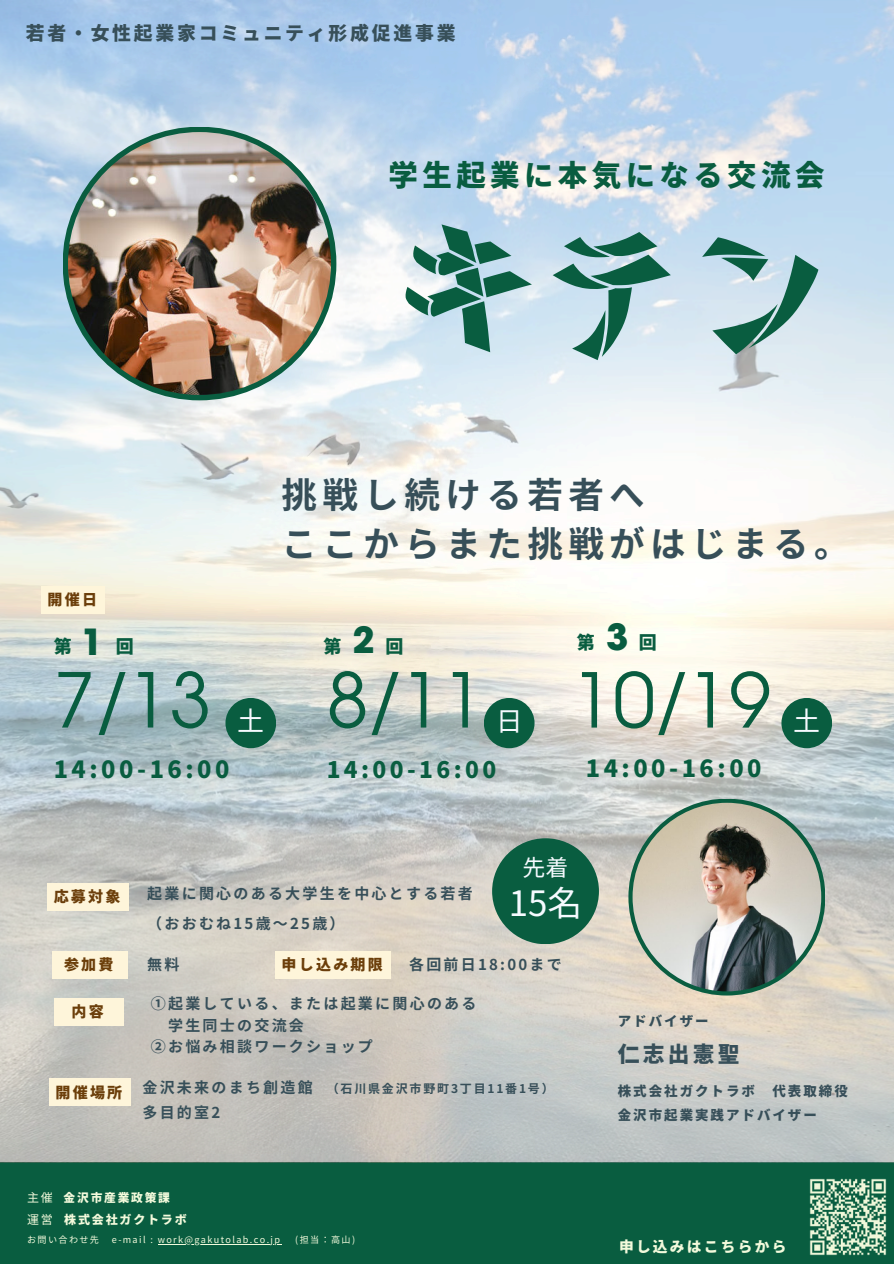
<style>
.page{position:relative;width:894px;height:1264px;background:#fff}
.page>*{position:absolute;margin:0;border:0;box-sizing:border-box;transform-origin:0 0}
.t1{font:148.35px "CHI Origami";color:#095d40}
.t2{font:75px "ITC Avant Garde Pro";color:#095d40}
.t3{font:700 36px "ITC Avant Garde Pro";color:#095d40}
.t4{font:700 35.55px/48.6px "Noto Sans JP";letter-spacing:.15em;color:#374f59}
.t5{font:34.95px "Noto Sans JP";color:#f6faff}
.t6{font:900 29.4px "Noto Sans JP";letter-spacing:.15em;color:#095d40}
.t7{font:27px "Noto Sans JP";color:#f6faff}
.t8{font:900 23.55px "Noto Sans JP";letter-spacing:.15em;color:#095d40}
.t9{font:22.95px "Noto Sans JP";color:#f6faff}
.t10{font:900 22.8px "Noto Sans JP";letter-spacing:.15em;color:#095d40}
.t11{font:900 21.75px "Noto Sans JP";letter-spacing:.15em;color:#374f59}
.t12{font:900 18.75px "Noto Sans JP";letter-spacing:.15em;color:#374f59}
.t13{font:900 18px "Noto Sans JP";color:#095d40}
.t14{font:700 15px/29.2px "Noto Sans JP";letter-spacing:.15em;color:#374f59}
.t15{font:900 15px "Noto Sans JP";letter-spacing:.15em;color:#6b3e0a}
.t16{font:900 14.7px "Noto Sans JP";letter-spacing:.15em;color:#f3fadc}
.t17{font:900 13.5px "Noto Sans JP";letter-spacing:.15em;color:#374f59}
.t18{font:700 12px "Noto Sans JP";letter-spacing:.15em;color:#374f59}
.t19{font:900 12px "Noto Sans JP";letter-spacing:.15em;color:#f3fadc}
.t20{font:12px "Noto Sans JP";color:#f3fadc}
.t21{font:900 11.7px "Noto Sans JP";letter-spacing:.15em;color:#f3fadc}
.t22{font:9.15px "Noto Sans JP";letter-spacing:.15em;color:#f3fadc}
</style>
<div class="page">
<div style="left:0;top:0;width:893px;height:1263px;background:#095d40"></div>
<img style="left:0;top:0;width:893px;height:1162px">
<div style="left:492px;top:838px;width:106px;height:106px;background:#095d40;border-radius:50%"></div>
<div style="left:63px;top:127px;width:273px;height:273px;background:#095d40;border-radius:50%"></div>
<img style="left:68px;top:132px;width:263px;height:263px;border-radius:50%">
<svg style="left:628px;top:798px;width:197px;height:197px"></svg>
<img style="left:632px;top:802px;width:189px;height:189px;border-radius:50%">
<img style="left:809px;top:1178px;width:78px;height:78px">
<div style="left:42px;top:586px;width:63px;height:27px;background:#fef5da"></div>
<div style="left:275px;top:951px;width:116px;height:27px;background:#fef5da"></div>
<div style="left:48px;top:882px;width:81px;height:28px;background:#fef5da"></div>
<div style="left:52px;top:951px;width:75px;height:27px;background:#fef5da"></div>
<hr style="left:158px;top:1243px;width:123px;height:1px;background:#f3fadc">
<div style="left:49px;top:1078px;width:81px;height:28px;background:#fef5da"></div>
<div style="left:54px;top:998px;width:69px;height:27px;background:#fef5da"></div>
<div style="left:225px;top:698px;width:51px;height:50px;background:#095d40;border-radius:50%"></div>
<div style="left:483px;top:698px;width:51px;height:50px;background:#095d40;border-radius:50%"></div>
<div style="left:781px;top:698px;width:50px;height:50px;background:#095d40;border-radius:50%"></div>
<p class="t12" style="left:26px;top:18px;width:431px">若者・女性起業家コミュニティ形成促進事業</p>
<h2 class="t6" style="left:388px;top:152px;width:437px">学生起業に本気になる交流会</h2>
<h2 class="t1" style="left:389px;top:191px;width:446px">キテン</h2>
<p class="t15" style="left:48px;top:587px;width:47px">開催日</p>
<p class="t4" style="left:281px;top:468px;width:569px">挑戦し続ける若者へ<br>ここからまた挑戦がはじまる。</p>
<p class="t3" style="left:81px;top:628px;width:24px">1</p>
<p class="t3" style="left:352px;top:626px;width:24px">2</p>
<p class="t3" style="left:606px;top:623px;width:24px">3</p>
<p class="t13" style="left:54px;top:632px;width:19px">第</p>
<p class="t13" style="left:116px;top:632px;width:19px">回</p>
<h6 class="t13" style="left:323px;top:632px;width:19px">第</h6>
<h6 class="t13" style="left:385px;top:632px;width:19px">回</h6>
<h6 class="t13" style="left:576px;top:628px;width:19px">第</h6>
<h6 class="t13" style="left:638px;top:628px;width:19px">回</h6>
<p class="t2" style="left:54px;top:672px;width:159px">7/13</p>
<h5 class="t2" style="left:326px;top:672px;width:159px">8/11</h5>
<h1 class="t2" style="left:571px;top:672px;width:200px">10/19</h1>
<h3 class="t8" style="left:54px;top:751px;width:177px">14:00-16:00</h3>
<p class="t10" style="left:326px;top:751px;width:171px">14:00-16:00</p>
<p class="t8" style="left:585px;top:749px;width:177px">14:00-16:00</p>
<p class="t7" style="left:237px;top:699px;width:26px">土</p>
<p class="t7" style="left:495px;top:700px;width:19px">日</p>
<h3 class="t7" style="left:793px;top:699px;width:26px">土</h3>
<h4 class="t15" style="left:54px;top:884px;width:68px">応募対象</h4>
<p class="t14" style="left:147px;top:878px;width:327px">起業に関心のある大学生を中心とする若者（おおむね15歳～25歳）</p>
<p class="t9" style="left:522px;top:849px;width:47px">先着</p>
<p class="t5" style="left:508px;top:875px;width:75px">15名</p>
<p class="t15" style="left:64px;top:952px;width:51px">参加費</p>
<p class="t14" style="left:147px;top:948px;width:34px">無料</p>
<p class="t15" style="left:281px;top:952px;width:103px">申し込み期限</p>
<p class="t14" style="left:409px;top:948px;width:154px">各回前日 18:00まで</p>
<p class="t15" style="left:71px;top:999px;width:34px">内容</p>
<p class="t14" style="left:151px;top:988px;width:327px">①起業している、または起業に関心のある</p>
<p class="t14" style="left:168px;top:1009px;width:137px">学生同士の交流会</p>
<p class="t14" style="left:151px;top:1031px;width:223px">②お悩み相談ワークショップ</p>
<p class="t11" style="left:617px;top:1036px;width:123px">仁志出憲聖</p>
<h2 class="t17" style="left:617px;top:1009px;width:92px">アドバイザー</h2>
<p class="t15" style="left:55px;top:1080px;width:68px">開催場所</p>
<h6 class="t14" style="left:142px;top:1072px;width:172px">金沢未来のまち創造館</h6>
<p class="t18" style="left:326px;top:1078px;width:228px">（石川県金沢市野町3丁目 11番1号）</p>
<p class="t14" style="left:142px;top:1097px;width:79px">多目的室2</p>
<p class="t20" style="left:27px;top:1187px;width:27px">主催</p>
<p class="t21" style="left:64px;top:1188px;width:108px">金沢市産業政策課</p>
<p class="t20" style="left:27px;top:1209px;width:27px">運営</p>
<p class="t19" style="left:64px;top:1209px;width:124px">株式会社ガクトラボ</p>
<p class="t22" style="left:27px;top:1232px;width:73px">お問い合わせ先</p>
<p class="t22" style="left:112px;top:1232px;width:42px">e-mail :</p>
<p class="t22" style="left:158px;top:1232px;width:124px">work@gakutolab.co.jp</p>
<p class="t22" style="left:295px;top:1232px;width:61px">(担当：高山)</p>
<p class="t17" style="left:617px;top:1080px;width:139px">株式会社ガクトラボ</p>
<p class="t17" style="left:772px;top:1080px;width:77px">代表取締役</p>
<p class="t17" style="left:617px;top:1103px;width:200px">金沢市起業実践アドバイザー</p>
<h6 class="t16" style="left:619px;top:1234px;width:169px">申し込みはこちらから</h6>
</div>
